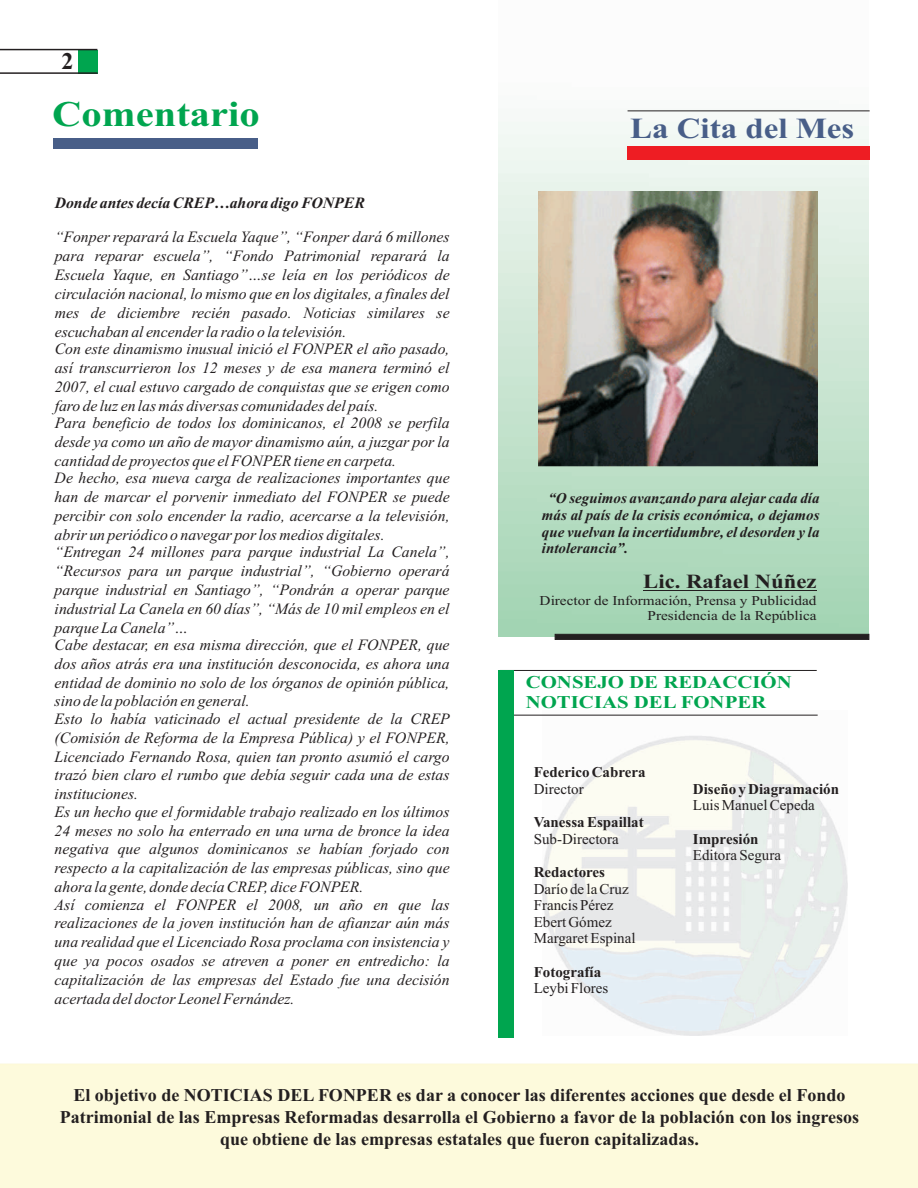
<style>
.page{position:relative;width:918px;height:1188px;background:#fff}
.page>*{position:absolute;margin:0;border:0;box-sizing:border-box;transform-origin:0 0}
.t1{font:700 36px "Times New Roman";color:#00a54f;scale:1.13 1}
.t2{font:700 29.25px "Times New Roman";color:#485e88;scale:1.13 1}
.t3{font:700 24px "Times New Roman";color:#231f20}
.t4{font:700 20.1px "Times New Roman";color:#231f20;scale:1.13 1}
.t5{font:700 18px/21.9px "Times New Roman";color:#231f20;text-align:center}
.t6{font:700 18px/20px "Times New Roman";color:#00a54f;scale:1.16 1}
.t7{font:italic 15.75px/18.6px "Times New Roman";color:#231f20}
.t8{font:italic 700 15.75px "Times New Roman";color:#231f20}
.t9{font:italic 700 15px/16.6px "Times New Roman";color:#231f20;text-align:justify}
.t10{font:15px/16.6px "Times New Roman";color:#231f20}
.t11{font:700 15px "Times New Roman";color:#231f20}
.t12{font:13.5px/15px "Times New Roman";color:#231f20;text-align:right;scale:1.13 1}
</style>
<div class="page">
<img style="left:542px;top:714px;width:305px;height:322px">
<img style="left:498px;top:110px;width:371px;height:527px">
<hr style="left:500px;top:715px;width:318px;height:1px;background:#231f20">
<hr style="left:500px;top:670px;width:317px;height:1px;background:#231f20">
<div style="left:78px;top:50px;width:19px;height:23px;background:#00a54f"></div>
<hr style="left:0;top:49px;width:97px;height:1px;background:#231f20">
<hr style="left:0;top:72px;width:98px;height:2px;background:#231f20">
<hr style="left:643px;top:590px;width:174px;height:1px;background:#231f20">
<div style="left:627px;top:146px;width:243px;height:13px;background:#ee1d23"></div>
<svg style="left:627px;top:111px;width:243px;height:1px"></svg>
<div style="left:54px;top:138px;width:204px;height:10px;background:#485e88"></div>
<div style="left:498px;top:670px;width:16px;height:368px;background:#00a54f"></div>
<svg style="left:555px;top:634px;width:314px;height:6px;background:#252222"></svg>
<img style="left:539px;top:192px;width:279px;height:275px">
<h3 class="t3" style="left:62px;top:53px;width:13px">2</h3>
<h1 class="t1" style="left:52px;top:102px;width:185px">Comentario</h1>
<p class="t8" style="left:55px;top:197px;width:312px">Donde antes decía CREP…ahora digo FONPER</p>
<p class="t7" style="left:55px;top:229px;width:397px">“Fonper reparará la Escuela Yaque”, “Fonper dará 6 millones para reparar escuela”, “Fondo Patrimonial reparará la Escuela Yaque, en Santiago”…se leía en los periódicos de circulación nacional, lo mismo que en los digitales, a finales del mes de diciembre recién pasado. Noticias similares se escuchaban al encender la radio o la televisión.<br>Con este dinamismo inusual inició el FONPER el año pasado, así transcurrieron los 12 meses y de esa manera terminó el 2007, el cual estuvo cargado de conquistas que se erigen como faro de luz en las más diversas comunidades del país.<br>Para beneficio de todos los dominicanos, el 2008 se perfila desde ya como un año de mayor dinamismo aún, a juzgar por la cantidad de proyectos que el FONPER tiene en carpeta.<br>De hecho, esa nueva carga de realizaciones importantes que han de marcar el porvenir inmediato del FONPER se puede percibir con solo encender la radio, acercarse a la televisión, abrir un periódico o navegar por los medios digitales. “Entregan 24 millones para parque industrial La Canela”, “Recursos para un parque industrial”, “Gobierno operará parque industrial en Santiago”, “Pondrán a operar parque industrial La Canela en 60 días”, “Más de 10 mil empleos en el parque La Canela”…<br>Cabe destacar, en esa misma dirección, que el FONPER, que dos años atrás era una institución desconocida, es ahora una entidad de dominio no solo de los órganos de opinión pública, sino de la población en general.<br>Esto lo había vaticinado el actual presidente de la CREP (Comisión de Reforma de la Empresa Pública) y el FONPER, Licenciado Fernando Rosa, quien tan pronto asumió el cargo trazó bien claro el rumbo que debía seguir cada una de estas instituciones.<br>Es un hecho que el formidable trabajo realizado en los últimos 24 meses no solo ha enterrado en una urna de bronce la idea negativa que algunos dominicanos se habían forjado con respecto a la capitalización de las empresas públicas, sino que ahora la gente, donde decía CREP, dice FONPER.<br>Así comienza el FONPER el 2008, un año en que las realizaciones de la joven institución han de afianzar aún más una realidad que el Licenciado Rosa proclama con insistencia y que ya pocos osados se atreven a poner en entredicho: la capitalización de las empresas del Estado fue una decisión acertada del doctor Leonel Fernández.</p>
<h2 class="t2" style="left:630px;top:119px;width:200px">La Cita del Mes</h2>
<p class="t9" style="left:542px;top:492px;width:279px;text-indent:7px">“O seguimos avanzando para alejar cada día más al país de la crisis económica, o dejamos que vuelvan la incertidumbre, el desorden y la intolerancia”.</p>
<p class="t4" style="left:643px;top:575px;width:155px">Lic. Rafael Núñez</p>
<p class="t12" style="left:540px;top:594px;width:247px">Director de Información, Prensa y Publicidad<br>Presidencia de la República</p>
<p class="t6" style="left:526px;top:674px;width:231px">CONSEJO DE REDACCIÓN<br>NOTICIAS DEL FONPER</p>
<p class="t11" style="left:534px;top:767px;width:113px">Federico Cabrera</p>
<p class="t10" style="left:534px;top:782px;width:51px">Director</p>
<p class="t11" style="left:693px;top:784px;width:148px">Diseño y Diagramación</p>
<p class="t10" style="left:693px;top:799px;width:123px">Luis Manuel Cepeda</p>
<p class="t11" style="left:534px;top:817px;width:112px">Vanessa Espaillat</p>
<p class="t10" style="left:534px;top:832px;width:86px">Sub-Directora</p>
<p class="t11" style="left:693px;top:834px;width:67px">Impresión</p>
<p class="t10" style="left:693px;top:848px;width:90px">Editora Segura</p>
<p class="t11" style="left:534px;top:867px;width:73px">Redactores</p>
<p class="t10" style="left:534px;top:882px;width:103px">Darío de la Cruz<br>Francis Pérez<br>Ebert Gómez<br>Margaret Espinal</p>
<p class="t11" style="left:534px;top:966px;width:69px">Fotografía</p>
<p class="t10" style="left:534px;top:981px;width:76px">Leybi Flores</p>
<p class="t5" style="left:60px;top:1086px;width:801px">El objetivo de NOTICIAS DEL FONPER es dar a conocer las diferentes acciones que desde el Fondo<br>Patrimonial de las Empresas Reformadas desarrolla el Gobierno a favor de la población con los ingresos que obtiene de las empresas estatales que fueron capitalizadas.</p>
</div>
